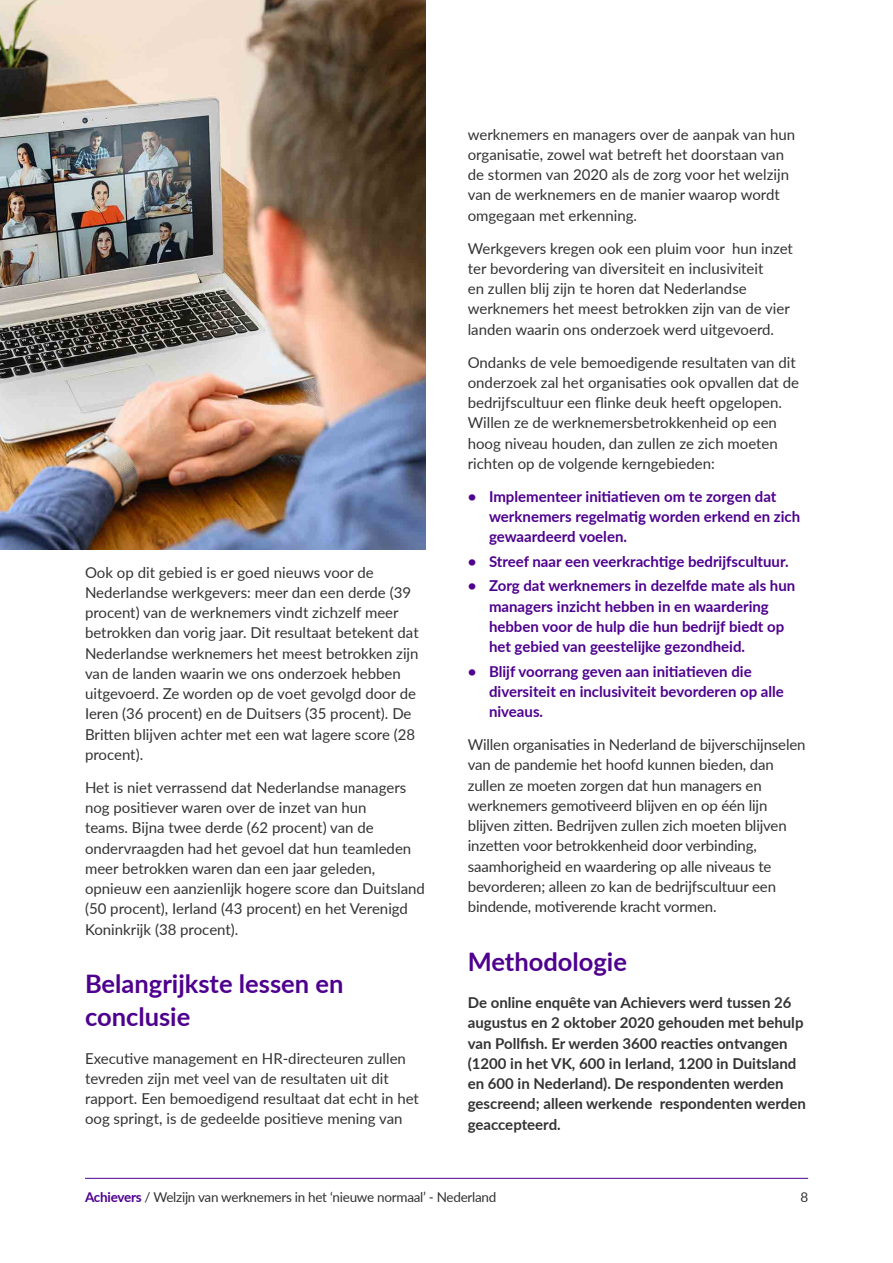
<style>
.page{position:relative;width:893px;height:1263px;background:#fff}
.page>*{position:absolute;margin:0;border:0;box-sizing:border-box;transform-origin:0 0}
.t1{font:700 25.5px/33px "Lato";color:#4e008e}
.t2{font:15px/20.2px "Lato";color:#333}
.t3{font:700 15px/20.2px "Lato";color:#4e008e}
.t4{font:700 15px/20.2px "Lato";color:#333}
.t5{font:13.5px "Lato";letter-spacing:-.02em;color:#333}
.s1{font-weight:700;color:#4e008e}
</style>
<div class="page">
<hr style="left:85px;top:1178px;width:723px;height:1px;background:#4e008e">
<img style="left:0;top:0;width:425px;height:550px">
<p class="t2" style="left:85px;top:561px;width:335px">Ook op dit gebied is er goed nieuws voor de Nederlandse werkgevers: meer dan een derde (39 procent) van de werknemers vindt zichzelf meer betrokken dan vorig jaar. Dit resultaat betekent dat Nederlandse werknemers het meest betrokken zijn van de landen waarin we ons onderzoek hebben uitgevoerd. Ze worden op de voet gevolgd door de Ieren (36 procent) en de Duitsers (35 procent). De Britten blijven achter met een wat lagere score (28 procent).</p>
<p class="t2" style="left:85px;top:777px;width:341px">Het is niet verrassend dat Nederlandse managers nog positiever waren over de inzet van hun<br>teams. Bijna twee derde (62 procent) van de ondervraagden had het gevoel dat hun teamleden meer betrokken waren dan een jaar geleden, opnieuw een aanzienlijk hogere score dan Duitsland (50 procent), Ierland (43 procent) en het Verenigd Koninkrijk (38 procent).</p>
<h1 class="t1" style="left:85px;top:966px;width:260px">Belangrijkste lessen en conclusie</h1>
<p class="t2" style="left:85px;top:1047px;width:335px">Executive management en HR-directeuren zullen tevreden zijn met veel van de resultaten uit dit rapport. Een bemoedigend resultaat dat echt in het oog springt, is de gedeelde positieve mening van</p>
<p class="t2" style="left:468px;top:123px;width:329px">werknemers en managers over de aanpak van hun organisatie, zowel wat betreft het doorstaan van de stormen van 2020 als de zorg voor het welzijn van de werknemers en de manier waarop wordt omgegaan met erkenning.</p>
<p class="t2" style="left:468px;top:237px;width:327px">Werkgevers kregen ook een pluim voor hun inzet ter bevordering van diversiteit en inclusiviteit<br>en zullen blij zijn te horen dat Nederlandse werknemers het meest betrokken zijn van de vier landen waarin ons onderzoek werd uitgevoerd.</p>
<p class="t2" style="left:468px;top:351px;width:333px">Ondanks de vele bemoedigende resultaten van dit onderzoek zal het organisaties ook opvallen dat de bedrijfscultuur een flinke deuk heeft opgelopen.<br>Willen ze de werknemersbetrokkenheid op een hoog niveau houden, dan zullen ze zich moeten richten op de volgende kerngebieden:</p>
<p class="t3" style="left:489px;top:486px;width:313px;text-indent:-21px">• Implementeer initiatieven om te zorgen dat werknemers regelmatig worden erkend en zich gewaardeerd voelen.</p>
<p class="t3" style="left:468px;top:551px;width:322px">• Streef naar een veerkrachtige bedrijfscultuur.</p>
<p class="t3" style="left:489px;top:575px;width:308px;text-indent:-21px">• Zorg dat werknemers in dezelfde mate als hun managers inzicht hebben in en waardering hebben voor de hulp die hun bedrijf biedt op het gebied van geestelijke gezondheid.</p>
<p class="t3" style="left:489px;top:660px;width:296px;text-indent:-21px">• Blijf voorrang geven aan initiatieven die diversiteit en inclusiviteit bevorderen op alle niveaus.</p>
<p class="t2" style="left:468px;top:734px;width:339px">Willen organisaties in Nederland de bijverschijnselen van de pandemie het hoofd kunnen bieden, dan zullen ze moeten zorgen dat hun managers en werknemers gemotiveerd blijven en op één lijn blijven zitten. Bedrijven zullen zich moeten blijven inzetten voor betrokkenheid door verbinding, saamhorigheid en waardering op alle niveaus te bevorderen; alleen zo kan de bedrijfscultuur een bindende, motiverende kracht vormen.</p>
<h1 class="t1" style="left:468px;top:944px;width:161px">Methodologie</h1>
<p class="t4" style="left:468px;top:992px;width:340px">De online enquête van Achievers werd tussen 26 augustus en 2 oktober 2020 gehouden met behulp van Pollfish. Er werden 3600 reacties ontvangen (1200 in het VK, 600 in Ierland, 1200 in Duitsland en 600 in Nederland). De respondenten werden gescreend; alleen werkende respondenten werden geaccepteerd.</p>
<p class="t5" style="left:85px;top:1187px;width:413px"><span class="s1">Achievers</span> / Welzijn van werknemers in het ‘nieuwe normaal’ - Nederland</p>
<p class="t5" style="left:800px;top:1187px;width:9px">8</p>
</div>
